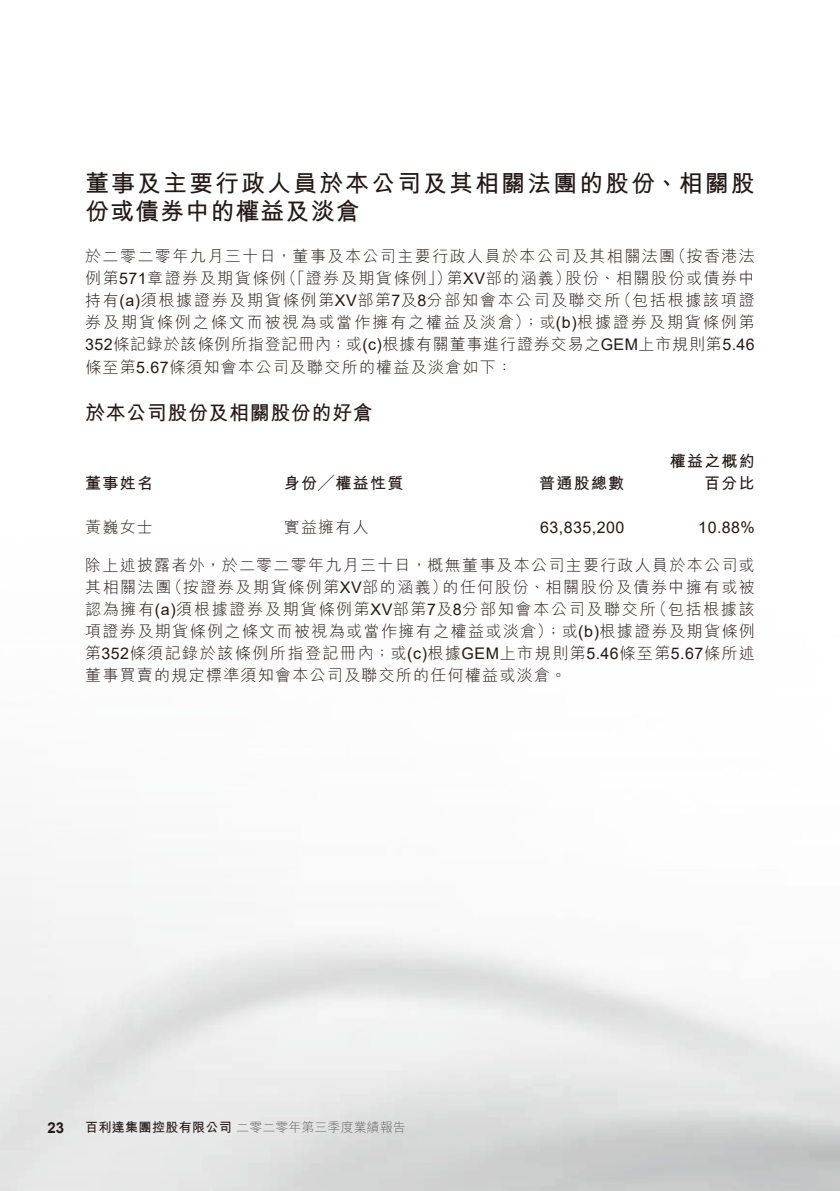
<style>
.page{position:relative;width:840px;height:1191px;background:#fff}
.page>*{position:absolute;margin:0;border:0;box-sizing:border-box;transform-origin:0 0}
._01_H1{font:700 24px/28px "M Hei HK";letter-spacing:.08em;color:#231916}
._02_H2{font:700 20px "M Hei HK";letter-spacing:.03em;color:#231916}
._00_txt{font:300 16px/22px "M Hei HK";letter-spacing:.08em;color:#231916;text-align:justify}
._50_Table_txt{font:700 16px "M Hei HK";letter-spacing:.08em;color:#231916}
._50_Table_txt-2{font:16px "Arial";letter-spacing:.03em;color:#231916}
._50_Table_txt-3{font:300 16px "M Hei HK";letter-spacing:.08em;color:#231916}
.t1{font:700 15px "Arial";color:#231916}
.t2{font:300 13px "M Hei HK";letter-spacing:.005em;color:#666565}
.s1{font-family:"Arial";font-weight:400}
.s2{font-weight:700;color:#231916}
</style>
<div class="page">
<p class="_01_H1" style="left:85px;top:167px;width:670px">董事及主要行政人員於本公司及其相關法團的股份、相關股份或債券中的權益及淡倉</p>
<p class="_00_txt" style="left:85px;top:245px;width:671px">於二零二零年九月三十日，董事及本公司主要行政人員於本公司及其相關法團（按香港法例第<span class="s1">571</span>章證券及期貨條例（「證券及期貨條例」）第<span class="s1">XV</span>部的涵義）股份、相關股份或債券中持有<span class="s1">(a)</span>須根據證券及期貨條例第<span class="s1">XV</span>部第<span class="s1">7</span>及<span class="s1">8</span>分部知會本公司及聯交所（包括根據該項證券及期貨條例之條文而被視為或當作擁有之權益及淡倉）；或<span class="s1">(b)</span>根據證券及期貨條例第<span class="s1">352</span>條記錄於該條例所指登記冊內；或<span class="s1">(c)</span>根據有關董事進行證券交易之<span class="s1">GEM</span>上市規則第<span class="s1">5.46</span>條至第<span class="s1">5.67</span>條須知會本公司及聯交所的權益及淡倉如下：</p>
<p class="_02_H2" style="left:85px;top:398px;width:289px">於本公司股份及相關股份的好倉</p>
<p class="_50_Table_txt" style="left:85px;top:471px;width:69px">董事姓名</p>
<p class="_50_Table_txt" style="left:283px;top:471px;width:121px">身份╱權益性質</p>
<p class="_50_Table_txt" style="left:539px;top:471px;width:86px">普通股總數</p>
<p class="_50_Table_txt" style="left:669px;top:449px;width:86px">權益之概約</p>
<p class="_50_Table_txt" style="left:704px;top:471px;width:52px">百分比</p>
<p class="_50_Table_txt-3" style="left:85px;top:515px;width:69px">黃巍女士</p>
<p class="_50_Table_txt-3" style="left:283px;top:515px;width:86px">實益擁有人</p>
<p class="_50_Table_txt-2" style="left:540px;top:516px;width:86px">63,835,200</p>
<p class="_50_Table_txt-2" style="left:698px;top:516px;width:58px">10.88%</p>
<p class="_00_txt" style="left:85px;top:553px;width:671px">除上述披露者外，於二零二零年九月三十日，概無董事及本公司主要行政人員於本公司或其相關法團（按證券及期貨條例第<span class="s1">XV</span>部的涵義）的任何股份、相關股份及債券中擁有或被認為擁有<span class="s1">(a)</span>須根據證券及期貨條例第<span class="s1">XV</span>部第<span class="s1">7</span>及<span class="s1">8</span>分部知會本公司及聯交所（包括根據該項證券及期貨條例之條文而被視為或當作擁有之權益或淡倉）；或<span class="s1">(b)</span>根據證券及期貨條例第<span class="s1">352</span>條須記錄於該條例所指登記冊內；或<span class="s1">(c)</span>根據<span class="s1">GEM</span>上市規則第<span class="s1">5.46</span>條至第<span class="s1">5.67</span>條所述董事買賣的規定標準須知會本公司及聯交所的任何權益或淡倉。</p>
<p class="t1" style="left:47px;top:1117px;width:18px">23</p>
<p class="t2" style="left:85px;top:1118px;width:322px"><span class="s2">百利達集團控股有限公司</span>二零二零年第三季度業績報告</p>
</div>
